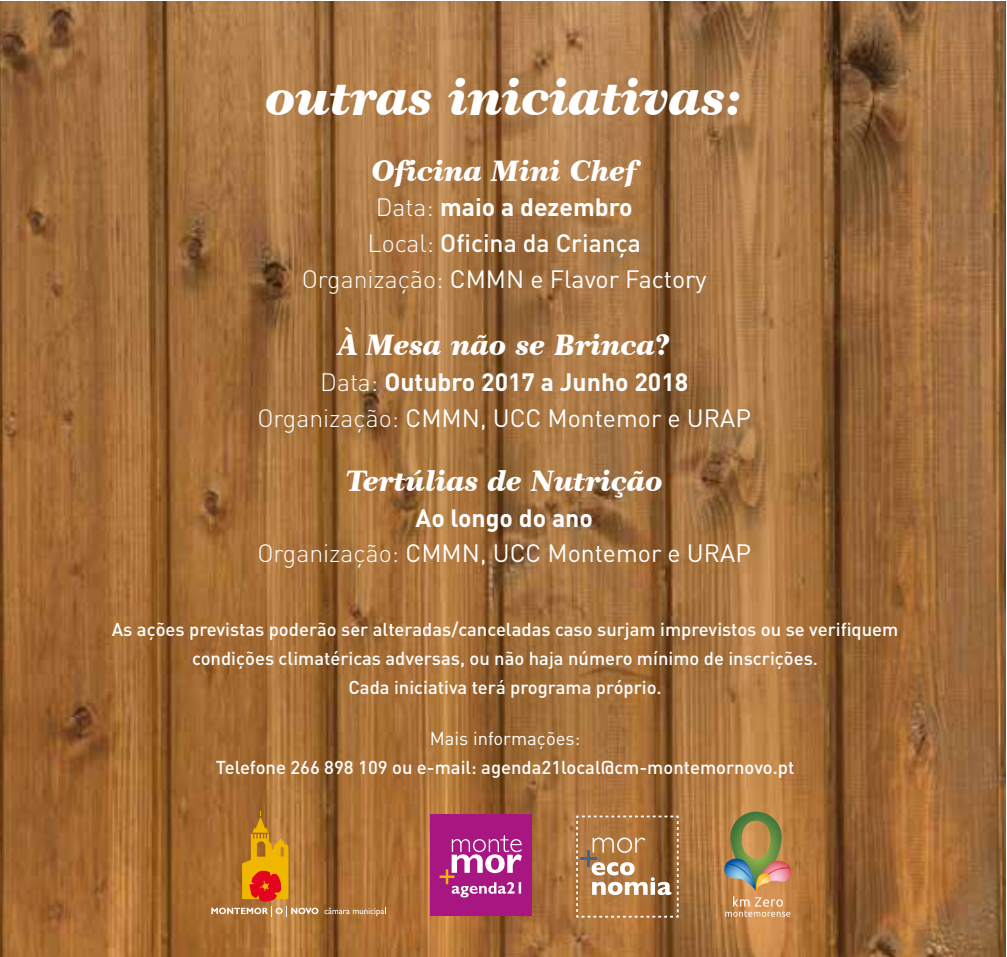
<style>
.page{position:relative;width:1007px;height:957px;background:#fff}
.page>*{position:absolute;margin:0;border:0;box-sizing:border-box;transform-origin:0 0}
.t1{font:italic 900 49.5px "Century 751 BT";color:#fff}
.t2{font:italic 900 28.25px "Century 751 BT";color:#fff}
.t3{font:300 24.75px/35.8px "DIN";color:#fff;text-align:center}
.t4{font:700 24.75px/35.8px "DIN";color:#fff;text-align:center}
.t5{font:24.75px/35.8px "DIN";color:#fff;text-align:center}
.t6{font:500 18.5px/28.8px "DIN";color:#fff;text-align:center}
.t7{font:18.5px "DIN";color:#fff}
.s1{font-weight:700}
.s2{font-weight:500}
.s3{font-weight:400}
.s4{font-weight:300}
</style>
<div class="page">
<img style="left:0;top:2px;width:1005px;height:955px">
<svg style="left:575px;top:814px;width:104px;height:104px;background:#b08154"></svg>
<div style="left:431px;top:814px;width:101px;height:102px;background:#a71681"></div>
<svg style="left:439px;top:835px;width:83px;height:62px"></svg>
<svg style="left:324px;top:907px;width:62px;height:9px"></svg>
<svg style="left:211px;top:811px;width:107px;height:105px;background:#be7a31"></svg>
<img style="left:721px;top:811px;width:73px;height:106px">
<h1 class="t1" style="left:265px;top:66px;width:478px">outras iniciativas:</h1>
<h2 class="t2" style="left:371px;top:153px;width:266px">Oficina Mini Chef</h2>
<h3 class="t3" style="left:302px;top:189px;width:406px">Data: <span class="s1">maio a dezembro<br></span>Local: <span class="s2">Oficina da Criança<br></span>Organização: <span class="s3">CMMN e Flavor Factory</span></h3>
<h2 class="t2" style="left:338px;top:328px;width:333px">À Mesa não se Brinca?</h2>
<h3 class="t4" style="left:257px;top:363px;width:495px"><span class="s4">Data:</span> Outubro 2017 a Junho 2018<br><span class="s4">Organização:</span> <span class="s3">CMMN, UCC Montemor e URAP</span></h3>
<h2 class="t2" style="left:345px;top:463px;width:318px">Tertúlias de Nutrição</h2>
<h3 class="t5" style="left:257px;top:499px;width:495px"><span class="s1">Ao longo do ano<br></span><span class="s4">Organização:</span> CMMN, UCC Montemor e URAP</h3>
<p class="t6" style="left:112px;top:615px;width:788px">As ações previstas poderão ser alteradas/canceladas caso surjam imprevistos ou se verifiquem condições climatéricas adversas, ou não haja número mínimo de inscrições.<br>Cada iniciativa terá programa próprio.</p>
<p class="t7" style="left:430px;top:726px;width:152px">Mais informações:</p>
<p class="t6" style="left:216px;top:752px;width:580px">Telefone 266 898 109 ou e-mail: agenda21local@cm-montemornovo.pt</p>
</div>
